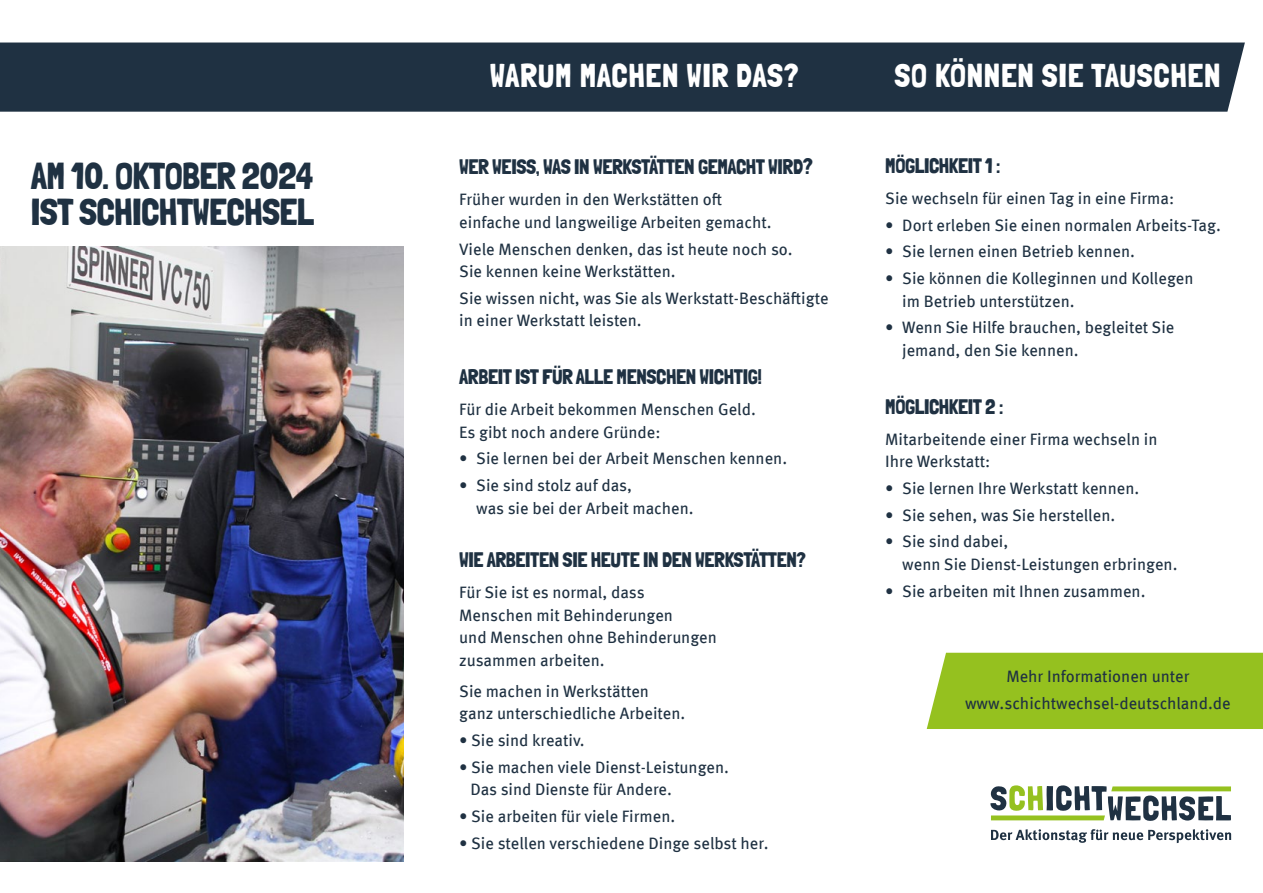
<style>
.page{position:relative;width:1263px;height:893px;background:#fff}
.page>*{position:absolute;margin:0;border:0;box-sizing:border-box;transform-origin:0 0}
.t1{font:37.5px/36px "Londrina Solid";letter-spacing:-.02em;color:#1f3142}
.t2{font:33px "Londrina Solid";letter-spacing:.02em;color:#fff}
.t3{font:21px "Londrina Solid";letter-spacing:-.02em;color:#1f3142}
.t4{font:16.5px/22.5px "Meta Pro";color:#1f3142}
.s1{font-size:22.5px}
</style>
<div class="page">
<img style="left:0;top:247px;width:404px;height:614px">
<div style="left:0;top:43px;width:1245px;height:69px;background:#1f3142"></div>
<div style="left:927px;top:653px;width:336px;height:76px;background:#95c11f"></div>
<svg style="left:991px;top:829px;width:240px;height:14px"></svg>
<svg style="left:990px;top:785px;width:241px;height:36px"></svg>
<h1 class="t1" style="left:31px;top:157px;width:285px">AM 10. OKTOBER 2024<br>IST SCHICHTWECHSEL</h1>
<h2 class="t2" style="left:490px;top:56px;width:310px">WARUM MACHEN WIR DAS?</h2>
<h2 class="t2" style="left:894px;top:56px;width:327px">SO KÖNNEN SIE TAUSCHEN</h2>
<p class="t3" style="left:459px;top:155px;width:355px">WER WEISS, WAS IN WERKSTÄTTEN GEMACHT WIRD<span class="s1">?</span></p>
<p class="t4" style="left:459px;top:187px;width:314px">Früher wurden in den Werkstätten oft einfache und langweilige Arbeiten gemacht.</p>
<p class="t4" style="left:459px;top:237px;width:335px">Viele Menschen denken, das ist heute noch so.<br>Sie kennen keine Werkstätten.</p>
<p class="t4" style="left:459px;top:286px;width:371px">Sie wissen nicht, was Sie als Werkstatt-Beschäftigte in einer Werkstatt leisten.</p>
<p class="t3" style="left:459px;top:364px;width:304px">ARBEIT IST FÜR ALLE MENSCHEN WICHTIG!</p>
<p class="t4" style="left:459px;top:397px;width:298px">Für die Arbeit bekommen Menschen Geld.<br>Es gibt noch andere Gründe:</p>
<p class="t4" style="left:459px;top:446px;width:329px">• Sie lernen bei der Arbeit Menschen kennen.</p>
<p class="t4" style="left:476px;top:473px;width:219px;text-indent:-17px">• Sie sind stolz auf das,<br>was sie bei der Arbeit machen.</p>
<p class="t3" style="left:459px;top:547px;width:348px">WIE ARBEITEN SIE HEUTE IN DEN WERKSTÄTTEN?</p>
<p class="t4" style="left:459px;top:580px;width:259px">Für Sie ist es normal, dass<br>Menschen mit Behinderungen<br>und Menschen ohne Behinderungen zusammen arbeiten.</p>
<p class="t4" style="left:459px;top:679px;width:228px">Sie machen in Werkstätten ganz unterschiedliche Arbeiten.</p>
<p class="t4" style="left:459px;top:728px;width:127px">• Sie sind kreativ.</p>
<p class="t4" style="left:470px;top:755px;width:260px;text-indent:-11px">• Sie machen viele Dienst-Leistungen.<br>Das sind Dienste für Andere.</p>
<p class="t4" style="left:459px;top:804px;width:218px">• Sie arbeiten für viele Firmen.</p>
<p class="t4" style="left:459px;top:831px;width:311px">• Sie stellen verschiedene Dinge selbst her.</p>
<p class="t3" style="left:885px;top:153px;width:117px">MÖGLICHKEIT 1 :</p>
<p class="t4" style="left:885px;top:186px;width:290px">Sie wechseln für einen Tag in eine Firma:</p>
<p class="t4" style="left:885px;top:213px;width:337px">• Dort erleben Sie einen normalen Arbeits-Tag.</p>
<p class="t4" style="left:885px;top:239px;width:251px">• Sie lernen einen Betrieb kennen.</p>
<p class="t4" style="left:902px;top:266px;width:293px;text-indent:-17px">• Sie können die Kolleginnen und Kollegen im Betrieb unterstützen.</p>
<p class="t4" style="left:902px;top:315px;width:274px;text-indent:-17px">• Wenn Sie Hilfe brauchen, begleitet Sie jemand, den Sie kennen.</p>
<p class="t3" style="left:885px;top:394px;width:120px">MÖGLICHKEIT 2 :</p>
<p class="t4" style="left:885px;top:427px;width:274px">Mitarbeitende einer Firma wechseln in<br>Ihre Werkstatt:</p>
<p class="t4" style="left:885px;top:476px;width:256px">• Sie lernen Ihre Werkstatt kennen.</p>
<p class="t4" style="left:885px;top:503px;width:231px">• Sie sehen, was Sie herstellen.</p>
<p class="t4" style="left:902px;top:529px;width:277px;text-indent:-17px">• Sie sind dabei,<br>wenn Sie Dienst-Leistungen erbringen.</p>
<p class="t4" style="left:885px;top:579px;width:262px">• Sie arbeiten mit Ihnen zusammen.</p>
<p class="t4" style="left:965px;top:661px;width:267px;line-height:27px;text-align:center">Mehr Informationen unter www.schichtwechsel-deutschland.de</p>
</div>
